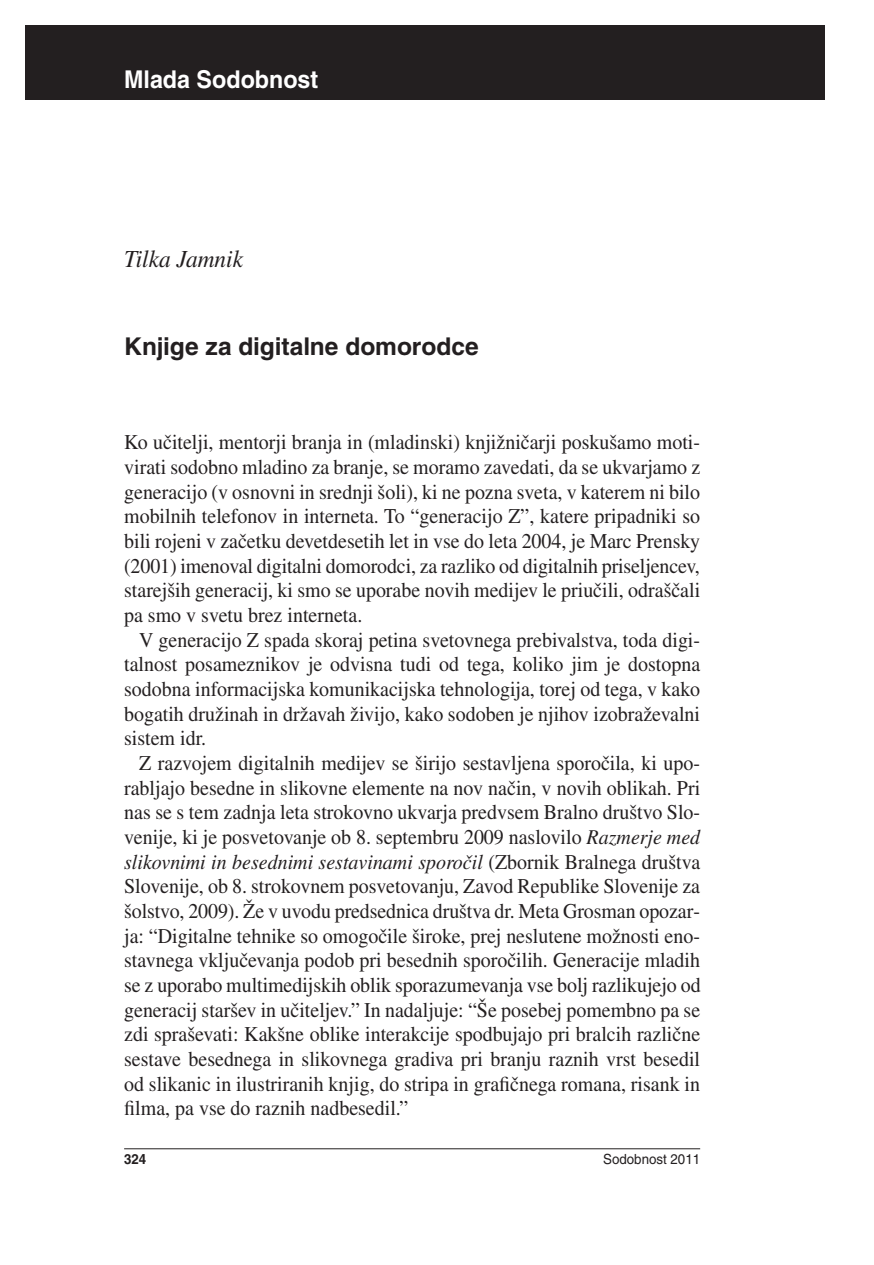
<style>
.page{position:relative;width:874px;height:1265px;background:#fff}
.page>*{position:absolute;margin:0;border:0;box-sizing:border-box;transform-origin:0 0}
._2_GLAVNI_NASLOV{font:700 24.5px "SS Helvetica";letter-spacing:-.005em;color:#231f20}
.t1{font:700 24.5px "SS Helvetica";color:#fff;scale:.95 1}
._1_AVTOR{font:italic 24.5px "SS Times";color:#231f20;scale:.95 1}
.Navaden__splet{font:21px/24.7px "SS Times";color:#231f20;text-align:justify;scale:.95 1}
.t2{font:14px "SS Helvetica";color:#231f20;scale:.95 1}
.t3{font:700 14px "SS Helvetica";color:#231f20;scale:.95 1}
.s1{font-style:italic}
</style>
<div class="page">
<div style="left:25px;top:25px;width:798px;height:74px;background:#231f20"></div>
<hr style="left:124px;top:1148px;width:575px;height:1px;background:#231f20">
<p class="t1" style="left:124px;top:65px;width:206px">Mlada Sodobnost</p>
<p class="_1_AVTOR" style="left:124px;top:246px;width:127px">Tilka Jamnik</p>
<p class="_2_GLAVNI_NASLOV" style="left:124px;top:331px;width:356px">Knjige za digitalne domorodce</p>
<p class="Navaden__splet" style="left:124px;top:430px;width:607px">Ko u~itelji, mentorji branja in (mladinski) knji`ni~arji posku{amo moti&shy;virati sodobno mladino za branje, se moramo zavedati, da se ukvarjamo z generacijo (v osnovni in srednji {oli), ki ne pozna sveta, v katerem ni bilo mobilnih telefonov in interneta. To “generacijo Z”, katere pripadniki so bili rojeni v za~etku devetdesetih let in vse do leta 2004, je Marc Prensky (2001) imenoval digitalni domorodci, za razliko od digitalnih priseljencev, starej{ih generacij, ki smo se uporabe novih medijev le priu~ili, odra{~ali pa smo v svetu brez interneta.</p>
<p class="Navaden__splet" style="left:124px;top:627px;width:607px;text-indent:15px">V generacijo Z spada skoraj petina svetovnega prebivalstva, toda digi&shy;talnost posameznikov je odvisna tudi od tega, koliko jim je dostopna sodobna informacijska komunikacijska tehnologija, torej od tega, v kako bogatih dru`inah in dr`avah `ivijo, kako sodoben je njihov izobra`evalni sistem idr.</p>
<p class="Navaden__splet" style="left:124px;top:750px;width:608px;text-indent:15px">Z razvojem digitalnih medijev se {irijo sestavljena sporo~ila, ki upo&shy;rabljajo besedne in slikovne elemente na nov na~in, v novih oblikah. Pri nas se s tem zadnja leta strokovno ukvarja predvsem Bralno dru{tvo Slo&shy;venije, ki je posvetovanje ob 8. septembru 2009 naslovilo <span class="s1">Razmerje med slikovnimi in besednimi sestavinami sporo~il</span> (Zbornik Bralnega dru{tva Slovenije, ob 8. strokovnem posvetovanju, Zavod Republike Slovenije za {olstvo, 2009). @e v uvodu predsednica dru{tva dr. Meta Grosman opozar&shy;ja: “Digitalne tehnike so omogo~ile {iroke, prej neslutene mo`nosti eno&shy;stavnega vklju~evanja podob pri besednih sporo~ilih. Generacije mladih se z uporabo multimedijskih oblik sporazumevanja vse bolj razlikujejo od generacij star{ev in u~iteljev.” In nadaljuje: “Še posebej pomembno pa se zdi spra{evati: Kak{ne oblike interakcije spodbujajo pri bralcih razli~ne sestave besednega in slikovnega gradiva pri branju raznih vrst besedil od slikanic in ilustriranih knjig, do stripa in grafi~nega romana, risank in filma, pa vse do raznih nadbesedil.”</p>
<p class="t3" style="left:124px;top:1151px;width:25px">324</p>
<p class="t2" style="left:603px;top:1151px;width:103px">Sodobnost 2011</p>
</div>
